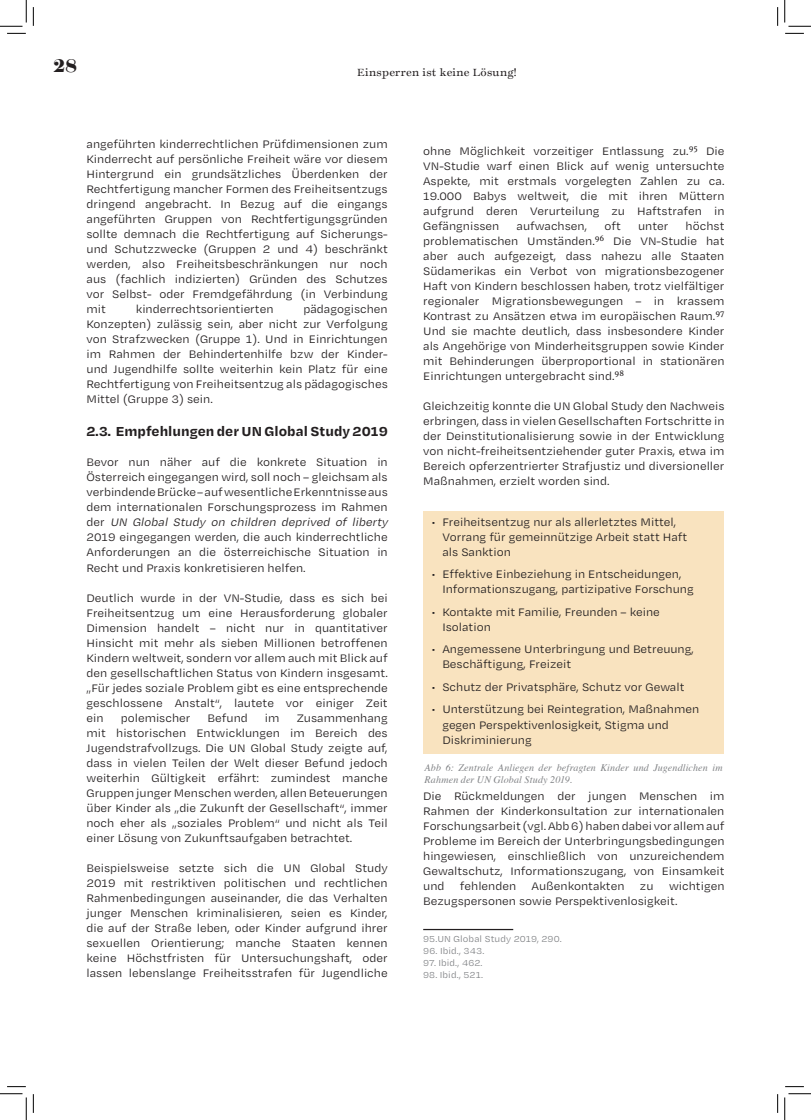
<style>
.page{position:relative;width:811px;height:1120px;background:#fff}
.page>*{position:absolute;margin:0;border:0;box-sizing:border-box;transform-origin:0 0}
.t1{font:900 18.75px "Temeraire Display";color:#231f20}
.Body_Text__10_Pt__le{font:700 15px "Degular Text";color:#231f20}
.Body_Text__10_Pt__le-2{font:12.5px/15px "Degular Text";color:#231f20;text-align:justify}
.Body_Text__10_Pt__le-3{font:italic 10px/12px "Times";letter-spacing:.015em;color:#808285}
.Body_Text__10_Pt__le-4{font:10px "Degular Text";letter-spacing:.01em;color:#808285}
.t2{font:10px "Temeraire";letter-spacing:.025em;color:#231f20}
.s1{font-style:italic}
</style>
<div class="page">
<hr style="left:423px;top:928px;width:90px;height:1px;background:#231f20">
<div style="left:423px;top:511px;width:301px;height:243px;background:#f9e3bf"></div>
<svg style="left:7px;top:33px;width:19px;height:1px"></svg>
<svg style="left:785px;top:33px;width:19px;height:1px"></svg>
<svg style="left:33px;top:7px;width:1px;height:19px"></svg>
<svg style="left:33px;top:1094px;width:1px;height:18px"></svg>
<svg style="left:777px;top:7px;width:1px;height:19px"></svg>
<svg style="left:777px;top:1094px;width:1px;height:18px"></svg>
<svg style="left:0;top:0;width:27px;height:27px"></svg>
<svg style="left:0;top:1093px;width:27px;height:26px"></svg>
<svg style="left:784px;top:0;width:27px;height:27px"></svg>
<svg style="left:784px;top:1093px;width:27px;height:26px"></svg>
<h1 class="t1" style="left:54px;top:53px;width:25px">28</h1>
<p class="t2" style="left:358px;top:66px;width:160px">Einsperren ist keine Lösung!</p>
<p class="Body_Text__10_Pt__le-2" style="left:86px;top:136px;width:303px">angeführten kinderrechtlichen Prüfdimensionen zum Kinderrecht auf persönliche Freiheit wäre vor diesem Hintergrund ein grundsätzliches Überdenken der Rechtfertigung mancher Formen des Freiheitsentzugs dringend angebracht. In Bezug auf die eingangs angeführten Gruppen von Rechtfertigungsgründen sollte demnach die Rechtfertigung auf Sicherungs&shy;und Schutzzwecke (Gruppen 2 und 4) beschränkt werden, also Freiheitsbeschränkungen nur noch aus (fachlich indizierten) Gründen des Schutzes vor Selbst- oder Fremdgefährdung (in Verbindung mit</p>
<p class="Body_Text__10_Pt__le-2" style="left:86px;top:301px;width:303px;text-indent:217px">pädagogischen Konzepten) zulässig sein, aber nicht zur Verfolgung von Strafzwecken (Gruppe 1). Und in Einrichtungen im Rahmen der Behindertenhilfe bzw der Kinder&shy;und Jugendhilfe sollte weiterhin kein Platz für eine Rechtfertigung von Freiheitsentzug als pädagogisches Mittel (Gruppe 3) sein.</p>
<p class="Body_Text__10_Pt__le" style="left:86px;top:421px;width:303px">2.3. Empfehlungen der UN Global Study 2019</p>
<p class="Body_Text__10_Pt__le-2" style="left:86px;top:454px;width:305px;text-align:left">Bevor nun näher auf die konkrete Situation in Österreich eingegangen wird, soll noch – gleichsam als verbindende Brücke – auf wesentliche Erkenntnisse aus dem internationalen Forschungsprozess im Rahmen d e r <span class="s1">UN Global Study on children deprived of liberty </span>2019 eingegangen werden, die auch kinderrechtliche Anforderungen an die österreichische Situation in Recht und Praxis konkretisieren helfen.</p>
<p class="Body_Text__10_Pt__le-2" style="left:86px;top:589px;width:303px">Deutlich wurde in der VN-Studie, dass es sich bei Freiheitsentzug um eine Herausforderung globaler Dimension handelt – nicht nur in quantitativer Hinsicht mit mehr als sieben Millionen betroffenen Kindern weltweit, sondern vor allem auch mit Blick auf den gesellschaftlichen Status von Kindern insgesamt. „Für jedes soziale Problem gibt es eine entsprechende geschlossene Anstalt“, lautete vor einiger Zeit ein</p>
<p class="Body_Text__10_Pt__le-2" style="left:136px;top:301px;width:139px">kinderrechtsorientierten</p>
<p class="Body_Text__10_Pt__le-2" style="left:121px;top:709px;width:71px">polemischer</p>
<p class="Body_Text__10_Pt__le-2" style="left:208px;top:709px;width:42px">Befund</p>
<p class="Body_Text__10_Pt__le-2" style="left:265px;top:709px;width:16px">im</p>
<p class="Body_Text__10_Pt__le-2" style="left:86px;top:709px;width:303px;text-indent:210px">Zusammenhang mit historischen Entwicklungen im Bereich des Jugendstrafvollzugs. Die UN Global Study zeigte auf, dass in vielen Teilen der Welt dieser Befund jedoch weiterhin Gültigkeit erfährt: zumindest manche Gruppen junger Menschen werden, allen Beteuerungen über Kinder als „die Zukunft der Gesellschaft“, immer noch eher als „soziales Problem“ und nicht als Teil einer Lösung von Zukunftsaufgaben betrachtet.</p>
<p class="Body_Text__10_Pt__le-2" style="left:86px;top:859px;width:303px">Beispielsweise setzte sich die UN Global Study 2019 mit restriktiven politischen und rechtlichen Rahmenbedingungen auseinander, die das Verhalten junger Menschen kriminalisieren, seien es Kinder, die auf der Straße leben, oder Kinder aufgrund ihrer sexuellen Orientierung; manche Staaten kennen keine Höchstfristen für Untersuchungshaft, oder lassen lebenslange Freiheitsstrafen für Jugendliche</p>
<p class="Body_Text__10_Pt__le-2" style="left:423px;top:143px;width:303px">ohne Möglichkeit vorzeitiger Entlassung zu.<sup>95</sup> Die VN-Studie warf einen Blick auf wenig untersuchte Aspekte, mit erstmals vorgelegten Zahlen zu ca.<br>19.000 Babys weltweit, die mit ihren Müttern aufgrund deren Verurteilung zu Haftstrafen in Gefängnissen</p>
<p class="Body_Text__10_Pt__le-2" style="left:516px;top:218px;width:72px">aufwachsen,</p>
<p class="Body_Text__10_Pt__le-2" style="left:604px;top:218px;width:18px">oft</p>
<p class="Body_Text__10_Pt__le-2" style="left:638px;top:218px;width:32px">unter</p>
<p class="Body_Text__10_Pt__le-2" style="left:423px;top:218px;width:303px;text-indent:262px">höchst problematischen Umständen.<sup>96</sup> Die VN-Studie hat aber auch aufgezeigt, dass nahezu alle Staaten Südamerikas ein Verbot von migrationsbezogener Haft von Kindern beschlossen haben, trotz vielfältiger regionaler Migrationsbewegungen – in krassem Kontrast zu Ansätzen etwa im europäischen Raum.<sup>97<br></sup>Und sie machte deutlich, dass insbesondere Kinder als Angehörige von Minderheitsgruppen sowie Kinder mit Behinderungen überproportional in stationären Einrichtungen untergebracht sind.<sup>98</sup></p>
<p class="Body_Text__10_Pt__le-2" style="left:423px;top:398px;width:303px">Gleichzeitig konnte die UN Global Study den Nachweis erbringen, dass in vielen Gesellschaften Fortschritte in der Deinstitutionalisierung sowie in der Entwicklung von nicht-freiheitsentziehender guter Praxis, etwa im Bereich opferzentrierter Strafjustiz und diversioneller Maßnahmen, erzielt worden sind.</p>
<p class="Body_Text__10_Pt__le-2" style="left:442px;top:513px;width:246px;text-align:left;text-indent:-11px">• Freiheitsentzug nur als allerletztes Mittel,<br>Vorrang für gemeinnützige Arbeit statt Haft als Sanktion</p>
<p class="Body_Text__10_Pt__le-2" style="left:442px;top:566px;width:253px;text-indent:-11px">• Effektive Einbeziehung in Entscheidungen,<br>Informationszugang, partizipative Forschung</p>
<p class="Body_Text__10_Pt__le-2" style="left:442px;top:603px;width:219px;text-indent:-11px">• Kontakte mit Familie, Freunden – keine<br>Isolation</p>
<p class="Body_Text__10_Pt__le-2" style="left:442px;top:641px;width:253px;text-indent:-11px">• Angemessene Unterbringung und Betreuung,<br>Beschäftigung, Freizeit</p>
<p class="Body_Text__10_Pt__le-2" style="left:432px;top:678px;width:254px">• Schutz der Privatsphäre, Schutz vor Gewalt</p>
<p class="Body_Text__10_Pt__le-2" style="left:442px;top:701px;width:258px;text-align:left;text-indent:-11px">• Unterstützung bei Reintegration, Maßnahmen gegen Perspektivenlosigkeit, Stigma und<br>Diskriminierung</p>
<p class="Body_Text__10_Pt__le-3" style="left:425px;top:760px;width:299px">Abb 6: Zentrale Anliegen der befragten Kinder und Jugendlichen im<br>Rahmen der UN Global Study 2019.</p>
<p class="Body_Text__10_Pt__le-2" style="left:423px;top:788px;width:303px">Die Rückmeldungen der jungen Menschen im Rahmen der Kinderkonsultation zur internationalen Forschungsarbeit (vgl. Abb 6) haben dabei vor allem auf Probleme im Bereich der Unterbringungsbedingungen hingewiesen, einschließlich von unzureichendem Gewaltschutz, Informationszugang, von Einsamkeit und fehlenden Außenkontakten zu wichtigen Bezugspersonen sowie Perspektivenlosigkeit.</p>
<p class="Body_Text__10_Pt__le-4" style="left:423px;top:931px;width:140px">95.UN Global Study 2019, 290.</p>
<p class="Body_Text__10_Pt__le-4" style="left:423px;top:943px;width:63px">96. Ibid., 343.</p>
<p class="Body_Text__10_Pt__le-4" style="left:423px;top:955px;width:61px">97. Ibid., 462.</p>
<p class="Body_Text__10_Pt__le-4" style="left:423px;top:967px;width:61px">98. Ibid., 521.</p>
</div>
